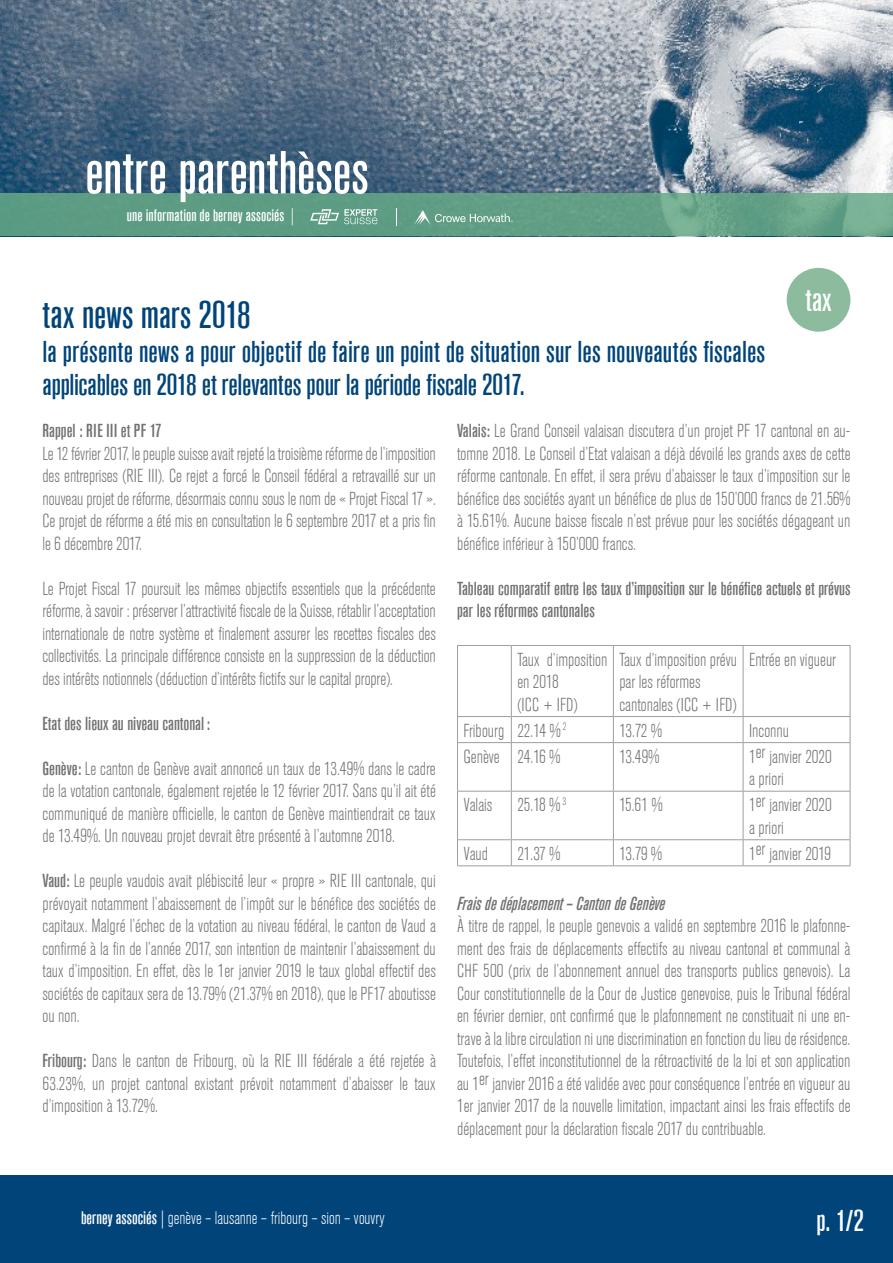
<style>
.page{position:relative;width:893px;height:1263px;background:#fff}
.page>*{position:absolute;margin:0;border:0;box-sizing:border-box;transform-origin:0 0}
.t1{font:500 condensed 60px "Akzidenz Grotesk Std";color:#fff}
.t2{font:500 condensed 38.25px "Akzidenz Grotesk Std";color:#00447a}
.t3{font:500 condensed 32.55px "Akzidenz Grotesk Std";color:#fff}
.t4{font:500 condensed 30px/33px "Akzidenz Grotesk Std";color:#00447a}
.t5{font:500 condensed 30px "Akzidenz Grotesk Std";color:#fff}
.t6{font:300 condensed 18.75px/22.5px "Akzidenz Grotesk Std";color:#707172;text-align:justify}
.t7{font:500 condensed 18.75px/22.5px "Akzidenz Grotesk Std";color:#707172}
.t8{font:italic 500 condensed 18.75px "Akzidenz Grotesk Std";color:#707172}
.t9{font:300 condensed 18px "Akzidenz Grotesk Std";color:#fff}
.t10{font:500 condensed 16.5px "Akzidenz Grotesk Std";letter-spacing:.005em;color:#fff}
.s1{font-weight:300;font-size:17.25px}
.s2{font-size:39px}
.s3{font-weight:500}
</style>
<div class="page">
<img style="left:0;top:0;width:893px;height:193px">
<div style="left:787px;top:268px;width:63px;height:64px;background:#8cbb9e;border-radius:50%"></div>
<svg style="left:0;top:193px;width:893px;height:43px;fill:#5f9d84"></svg>
<svg style="left:396px;top:209px;width:1px;height:17px"></svg>
<div style="left:0;top:1176px;width:893px;height:87px;background:#00447a"></div>
<svg style="left:310px;top:209px;width:67px;height:15px"></svg>
<svg style="left:414px;top:210px;width:99px;height:15px"></svg>
<hr style="left:457px;top:645px;width:54px;height:1px;background:#9c9e9f">
<hr style="left:457px;top:646px;width:1px;height:70px;background:#9c9e9f">
<hr style="left:511px;top:645px;width:102px;height:1px;background:#9c9e9f">
<hr style="left:511px;top:646px;width:1px;height:70px;background:#9c9e9f">
<hr style="left:613px;top:645px;width:130px;height:1px;background:#9c9e9f">
<hr style="left:613px;top:646px;width:1px;height:70px;background:#9c9e9f">
<hr style="left:743px;top:645px;width:107px;height:1px;background:#9c9e9f">
<hr style="left:743px;top:646px;width:1px;height:70px;background:#9c9e9f">
<hr style="left:850px;top:646px;width:1px;height:70px;background:#9c9e9f">
<hr style="left:457px;top:716px;width:54px;height:1px;background:#9c9e9f">
<svg style="left:457px;top:717px;width:1px;height:25px"></svg>
<hr style="left:511px;top:716px;width:102px;height:1px;background:#9c9e9f">
<svg style="left:511px;top:717px;width:1px;height:25px"></svg>
<hr style="left:613px;top:716px;width:130px;height:1px;background:#9c9e9f">
<svg style="left:613px;top:717px;width:1px;height:25px"></svg>
<hr style="left:743px;top:716px;width:107px;height:1px;background:#9c9e9f">
<svg style="left:743px;top:717px;width:1px;height:25px"></svg>
<svg style="left:850px;top:717px;width:1px;height:25px"></svg>
<hr style="left:457px;top:742px;width:54px;height:1px;background:#9c9e9f">
<hr style="left:457px;top:743px;width:1px;height:48px;background:#9c9e9f">
<hr style="left:511px;top:742px;width:102px;height:1px;background:#9c9e9f">
<hr style="left:511px;top:743px;width:1px;height:48px;background:#9c9e9f">
<hr style="left:613px;top:742px;width:130px;height:1px;background:#9c9e9f">
<hr style="left:613px;top:743px;width:1px;height:48px;background:#9c9e9f">
<hr style="left:743px;top:742px;width:107px;height:1px;background:#9c9e9f">
<hr style="left:743px;top:743px;width:1px;height:48px;background:#9c9e9f">
<hr style="left:850px;top:743px;width:1px;height:48px;background:#9c9e9f">
<hr style="left:457px;top:791px;width:54px;height:1px;background:#9c9e9f">
<hr style="left:457px;top:791px;width:1px;height:48px;background:#9c9e9f">
<hr style="left:511px;top:791px;width:102px;height:1px;background:#9c9e9f">
<hr style="left:511px;top:791px;width:1px;height:48px;background:#9c9e9f">
<hr style="left:613px;top:791px;width:130px;height:1px;background:#9c9e9f">
<hr style="left:613px;top:791px;width:1px;height:48px;background:#9c9e9f">
<hr style="left:743px;top:791px;width:107px;height:1px;background:#9c9e9f">
<hr style="left:743px;top:791px;width:1px;height:48px;background:#9c9e9f">
<hr style="left:850px;top:791px;width:1px;height:48px;background:#9c9e9f">
<hr style="left:457px;top:839px;width:54px;height:1px;background:#9c9e9f">
<svg style="left:457px;top:840px;width:1px;height:25px"></svg>
<hr style="left:511px;top:839px;width:102px;height:1px;background:#9c9e9f">
<svg style="left:511px;top:840px;width:1px;height:25px"></svg>
<hr style="left:613px;top:839px;width:130px;height:1px;background:#9c9e9f">
<svg style="left:613px;top:840px;width:1px;height:25px"></svg>
<hr style="left:743px;top:839px;width:107px;height:1px;background:#9c9e9f">
<svg style="left:743px;top:840px;width:1px;height:25px"></svg>
<svg style="left:850px;top:840px;width:1px;height:25px"></svg>
<hr style="left:457px;top:865px;width:54px;height:1px;background:#9c9e9f">
<hr style="left:511px;top:865px;width:102px;height:1px;background:#9c9e9f">
<hr style="left:613px;top:865px;width:130px;height:1px;background:#9c9e9f">
<hr style="left:743px;top:865px;width:107px;height:1px;background:#9c9e9f">
<p class="t1" style="left:85px;top:139px;width:285px">entre parenthèses</p>
<p class="t10" style="left:127px;top:206px;width:169px">une information de berney associés <span class="s1">|</span></p>
<p class="t2" style="left:43px;top:293px;width:210px"><span class="s2">tax news</span> mars 2018</p>
<p class="t4" style="left:43px;top:335px;width:724px">la présente news a pour objectif de faire un point de situation sur les nouveautés fiscales applicables en 2018 et relevantes pour la période fiscale 2017.</p>
<p class="t3" style="left:806px;top:281px;width:27px">tax</p>
<p class="t7" style="left:43px;top:419px;width:121px">Rappel : RIE III et PF 17</p>
<p class="t6" style="left:43px;top:442px;width:395px">Le 12 février 2017, le peuple suisse avait rejeté la troisième réforme de l’imposition des entreprises (RIE III). Ce rejet a forcé le Conseil fédéral a retravaillé sur un nouveau projet de réforme, désormais connu sous le nom de « Projet Fiscal 17 ».<br>Ce projet de réforme a été mis en consultation le 6 septembre 2017 et a pris fin le 6 décembre 2017.</p>
<p class="t6" style="left:43px;top:577px;width:395px">Le Projet Fiscal 17 poursuit les mêmes objectifs essentiels que la précédente réforme, à savoir : préserver l’attractivité fiscale de la Suisse, rétablir l’acceptation internationale de notre système et finalement assurer les recettes fiscales des collectivités. La principale différence consiste en la suppression de la déduction des intérêts notionnels (déduction d’intérêts fictifs sur le capital propre).</p>
<p class="t7" style="left:43px;top:712px;width:169px">Etat des lieux au niveau cantonal :</p>
<p class="t6" style="left:43px;top:757px;width:395px"><span class="s3">Genève:</span> Le canton de Genève avait annoncé un taux de 13.49% dans le cadre de la votation cantonale, également rejetée le 12 février 2017. Sans qu’il ait été communiqué de manière officielle, le canton de Genève maintiendrait ce taux de 13.49%. Un nouveau projet devrait être présenté à l’automne 2018.</p>
<p class="t6" style="left:43px;top:870px;width:395px"><span class="s3">Vaud:</span> Le peuple vaudois avait plébiscité leur « propre » RIE III cantonale, qui prévoyait notamment l’abaissement de l’impôt sur le bénéfice des sociétés de capitaux. Malgré l’échec de la votation au niveau fédéral, le canton de Vaud a confirmé à la fin de l’année 2017, son intention de maintenir l’abaissement du taux d’imposition. En effet, dès le 1er janvier 2019 le taux global effectif des sociétés de capitaux sera de 13.79% (21.37% en 2018), que le PF17 aboutisse ou non.</p>
<p class="t6" style="left:43px;top:1050px;width:395px"><span class="s3">Fribourg:</span> Dans le canton de Fribourg, où la RIE III fédérale a été rejetée à 63.23%, un projet cantonal existant prévoit notamment d’abaisser le taux d’imposition à 13.72%.</p>
<p class="t6" style="left:457px;top:420px;width:395px"><span class="s3">Valais:</span> Le Grand Conseil valaisan discutera d’un projet PF 17 cantonal en au&shy;tomne 2018. Le Conseil d’Etat valaisan a déjà dévoilé les grands axes de cette réforme cantonale. En effet, il sera prévu d’abaisser le taux d’imposition sur le bénéfice des sociétés ayant un bénéfice de plus de 150’000 francs de 21.56% à 15.61%. Aucune baisse fiscale n’est prévue pour les sociétés dégageant un bénéfice inférieur à 150’000 francs.</p>
<p class="t7" style="left:457px;top:577px;width:395px">Tableau comparatif entre les taux d’imposition sur le bénéfice actuels et prévus par les réformes cantonales</p>
<p class="t6" style="left:517px;top:648px;width:92px">Taux d’imposition en 2018</p>
<p class="t6" style="left:517px;top:693px;width:62px">(ICC + IFD)</p>
<p class="t6" style="left:619px;top:648px;width:119px">Taux d’imposition prévu par les réformes</p>
<p class="t6" style="left:619px;top:693px;width:119px">cantonales (ICC + IFD)</p>
<p class="t6" style="left:749px;top:648px;width:89px">Entrée en vigueur</p>
<p class="t6" style="left:463px;top:719px;width:42px">Fribourg</p>
<p class="t6" style="left:517px;top:719px;width:51px">22.14 % <sup>2</sup></p>
<p class="t6" style="left:619px;top:719px;width:44px">13.72 %</p>
<p class="t6" style="left:749px;top:719px;width:41px">Inconnu</p>
<p class="t6" style="left:463px;top:745px;width:38px">Genève</p>
<p class="t6" style="left:517px;top:745px;width:44px">24.16 %</p>
<p class="t6" style="left:619px;top:745px;width:42px">13.49%</p>
<p class="t6" style="left:749px;top:745px;width:84px">1er janvier 2020</p>
<p class="t6" style="left:749px;top:768px;width:36px">a priori</p>
<p class="t6" style="left:463px;top:794px;width:30px">Valais</p>
<p class="t6" style="left:517px;top:794px;width:51px">25.18 % <sup>3</sup></p>
<p class="t6" style="left:619px;top:794px;width:45px">15.61 %</p>
<p class="t6" style="left:749px;top:794px;width:84px">1er janvier 2020</p>
<p class="t6" style="left:749px;top:816px;width:36px">a priori</p>
<p class="t6" style="left:463px;top:843px;width:26px">Vaud</p>
<p class="t6" style="left:517px;top:843px;width:44px">21.37 %</p>
<p class="t6" style="left:619px;top:843px;width:44px">13.79 %</p>
<p class="t6" style="left:749px;top:843px;width:84px">1er janvier 2019</p>
<p class="t8" style="left:457px;top:893px;width:210px">Frais de déplacement – Canton de Genève</p>
<p class="t6" style="left:457px;top:915px;width:395px">À titre de rappel, le peuple genevois a validé en septembre 2016 le plafonne&shy;ment des frais de déplacements effectifs au niveau cantonal et communal à CHF 500 (prix de l’abonnement annuel des transports publics genevois). La Cour constitutionnelle de la Cour de Justice genevoise, puis le Tribunal fédéral en février dernier, ont confirmé que le plafonnement ne constituait ni une en&shy;trave à la libre circulation ni une discrimination en fonction du lieu de résidence.<br>Toutefois, l’effet inconstitutionnel de la rétroactivité de la loi et son application au 1er janvier 2016 a été validée avec pour conséquence l’entrée en vigueur au 1er janvier 2017 de la nouvelle limitation, impactant ainsi les frais effectifs de déplacement pour la déclaration fiscale 2017 du contribuable.</p>
<p class="t9" style="left:81px;top:1208px;width:305px"><span class="s3">berney associés</span> | genève – lausanne – fribourg – sion – vouvry</p>
<p class="t5" style="left:816px;top:1203px;width:49px">p. 1/2</p>
</div>
